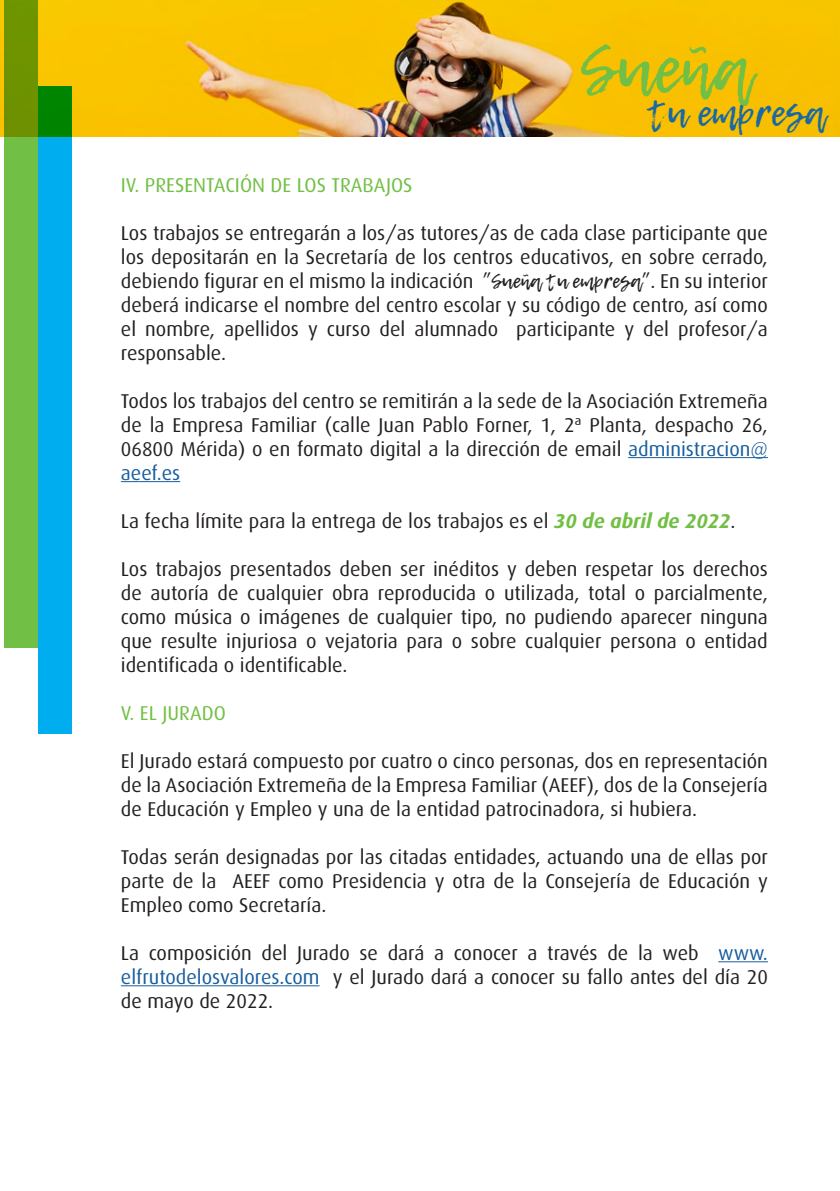
<style>
.page{position:relative;width:840px;height:1191px;background:#fff}
.page>*{position:absolute;margin:0;border:0;box-sizing:border-box;transform-origin:0 0}
.t1{font:68.4px "Lemon Tuesday";color:#71bf44}
.t2{font:37px "Lemon Tuesday";color:#1a69a3}
.t3{font:20px/24px "Dax";color:#231f20;text-align:justify}
.t4{font:20px "Dax";color:#71bf44}
.s1{font-family:"Lemon Tuesday"}
.s2{color:#175d9e}
.s3{font-weight:700;font-style:italic;color:#71bf44}
</style>
<div class="page">
<img style="left:0;top:0;width:839px;height:136px">
<div style="left:38px;top:86px;width:34px;height:647px;background:#00aeef"></div>
<svg style="left:4px;top:0;width:34px;height:648px;background:#70b535"></svg>
<hr style="left:628px;top:457px;width:139px;height:1px;background:#175d9e">
<hr style="left:121px;top:481px;width:59px;height:1px;background:#175d9e">
<hr style="left:717px;top:961px;width:50px;height:1px;background:#175d9e">
<hr style="left:121px;top:985px;width:198px;height:1px;background:#175d9e">
<h1 class="t1" style="left:580px;top:29px;width:171px">Sueña</h1>
<h2 class="t2" style="left:646px;top:92px;width:180px">tu empresa</h2>
<p class="t4" style="left:121px;top:173px;width:293px">IV. PRESENTACIÓN DE LOS TRABAJOS</p>
<p class="t3" style="left:121px;top:221px;width:648px">Los trabajos se entregarán a los/as tutores/as de cada clase participante que los depositarán en la Secretaría de los centros educativos, en sobre cerrado, debiendo figurar en el mismo la indicación ”<span class="s1">Sueña tu empresa</span>”. En su interior deberá indicarse el nombre del centro escolar y su código de centro, así como el nombre, apellidos y curso del alumnado participante y del profesor/a responsable.</p>
<p class="t3" style="left:121px;top:389px;width:648px">Todos los trabajos del centro se remitirán a la sede de la Asociación Extremeña de la Empresa Familiar (calle Juan Pablo Forner, 1, 2ª Planta, despacho 26, 06800 Mérida) o en formato digital a la dirección de email <span class="s2">administracion@ aeef.es</span></p>
<p class="t3" style="left:121px;top:509px;width:615px">La fecha límite para la entrega de los trabajos es el <span class="s3">30 de abril de 2022</span>.</p>
<p class="t3" style="left:121px;top:557px;width:648px">Los trabajos presentados deben ser inéditos y deben respetar los derechos de autoría de cualquier obra reproducida o utilizada, total o parcialmente, como música o imágenes de cualquier tipo, no pudiendo aparecer ninguna que resulte injuriosa o vejatoria para o sobre cualquier persona o entidad identificada o identificable.</p>
<p class="t4" style="left:121px;top:701px;width:106px">V. EL JURADO</p>
<p class="t3" style="left:121px;top:749px;width:648px">El Jurado estará compuesto por cuatro o cinco personas, dos en representación de la Asociación Extremeña de la Empresa Familiar (AEEF), dos de la Consejería de Educación y Empleo y una de la entidad patrocinadora, si hubiera.</p>
<p class="t3" style="left:121px;top:845px;width:648px">Todas serán designadas por las citadas entidades, actuando una de ellas por parte de la AEEF como Presidencia y otra de la Consejería de Educación y Empleo como Secretaría.</p>
<p class="t3" style="left:121px;top:941px;width:648px">La composición del Jurado se dará a conocer a través de la web <span class="s2">www. elfrutodelosvalores.com</span> y el Jurado dará a conocer su fallo antes del día 20 de mayo de 2022.</p>
</div>
